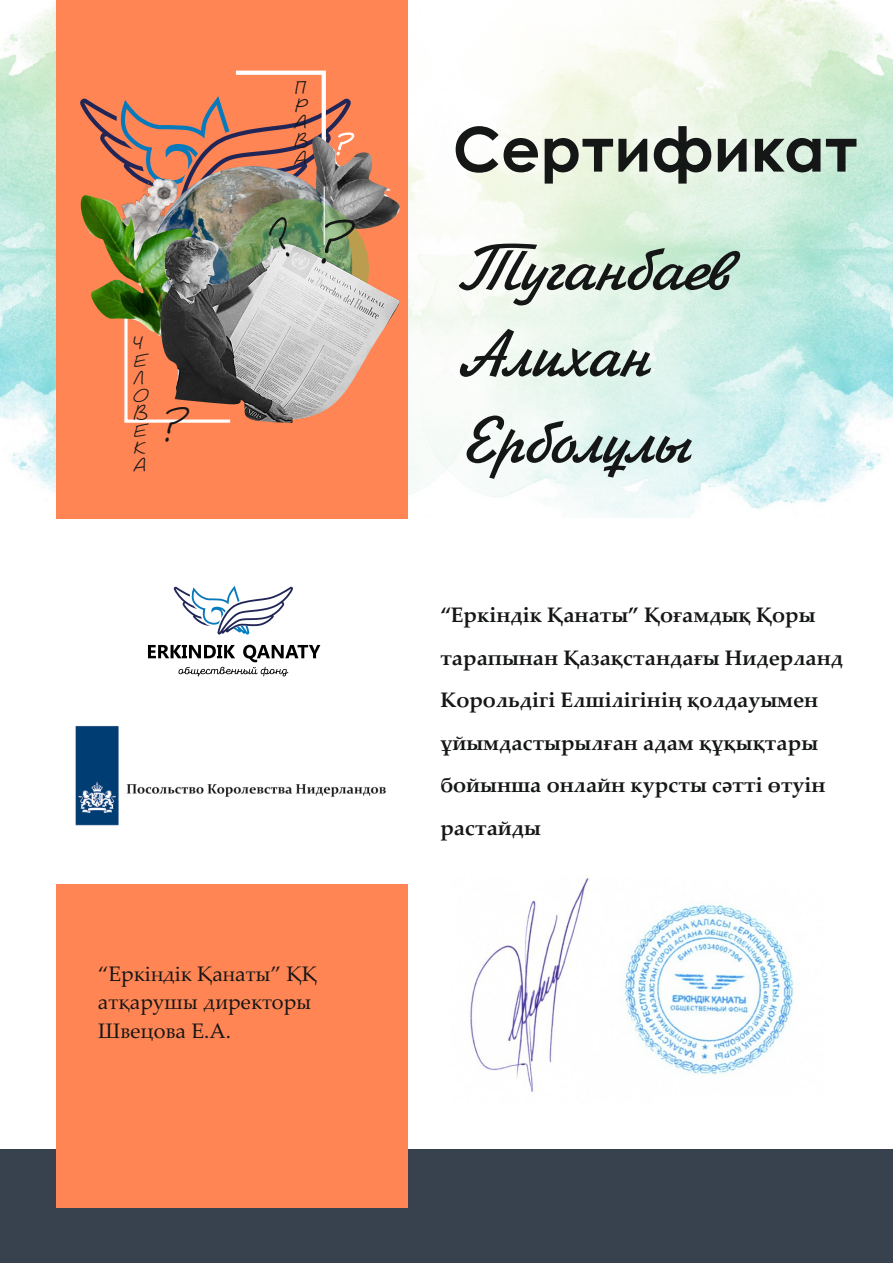
<style>
.page{position:relative;width:893px;height:1263px;background:#fff}
.page>*{position:absolute;margin:0;border:0;box-sizing:border-box;transform-origin:0 0}
.t1{font:65.1px/86.4px "KZ Jikharev";color:#151616}
.t2{font:700 61.8px "Century Gothic";color:#151616}
.t3{font:37.5px "KZ Script";color:#151616}
.t4{font:700 21px/42.5px "Palatino Linotype";color:#151616}
.t5{font:21px/28.3px "Palatino Linotype";color:#151616}
.t6{font:19.2px/17.5px "KZ Script";color:#151616}
</style>
<div class="page">
<img style="left:519px;top:0;width:374px;height:518px">
<img style="left:0;top:0;width:519px;height:518px">
<div style="left:0;top:1149px;width:893px;height:114px;background:#38424e"></div>
<div style="left:57px;top:0;width:351px;height:518px;background:#ff8554"></div>
<div style="left:57px;top:884px;width:351px;height:323px;background:#ff8554"></div>
<svg style="left:124px;top:342px;width:35px;height:81px"></svg>
<img style="left:333px;top:152px;width:67px;height:82px">
<img style="left:151px;top:166px;width:201px;height:201px;border-radius:50%">
<img style="left:80px;top:207px;width:115px;height:135px">
<svg style="left:229px;top:199px;width:140px;height:140px"></svg>
<img style="left:159px;top:234px;width:241px;height:189px">
<hr style="left:324px;top:187px;width:1px;height:58px;background:#fff">
<img style="left:75px;top:725px;width:311px;height:101px">
<svg style="left:148px;top:645px;width:172px;height:31px"></svg>
<svg style="left:173px;top:586px;width:120px;height:48px"></svg>
<img style="left:470px;top:878px;width:119px;height:214px">
<img style="left:624px;top:902px;width:170px;height:174px">
<svg style="left:264px;top:215px;width:42px;height:42px;background:#7d9f7a"></svg>
<svg style="left:321px;top:217px;width:34px;height:49px;background:#8ba777"></svg>
<svg style="left:80px;top:70px;width:274px;height:137px"></svg>
<p class="t6" style="left:133px;top:336px;width:16px">Ч<br>Е<br>Л<br>О<br>В<br>Е<br>К<br>А</p>
<h3 class="t3" style="left:160px;top:412px;width:24px">?</h3>
<p class="t6" style="left:294px;top:82px;width:16px">П<br>Р<br>А<br>В<br>А</p>
<p class="t5" style="left:98px;top:962px;width:221px">“Еркіндік Қанаты” ҚҚ атқарушы директоры<br>Швецова Е.А.</p>
<h2 class="t2" style="left:453px;top:125px;width:406px">Сертификат</h2>
<h1 class="t1" style="left:459px;top:225px;width:273px">Туганбаев<br>Алихан<br>Ерболўлы</h1>
<p class="t4" style="left:440px;top:596px;width:404px">“Еркіндік Қанаты” Қоғамдық Қоры тарапынан Қазақстандағы Нидерланд<br>Корольдігі Елшілігінің қолдауымен ұйымдастырылған адам құқықтары бойынша онлайн курсты сəтті өтуін растайды</p>
</div>
